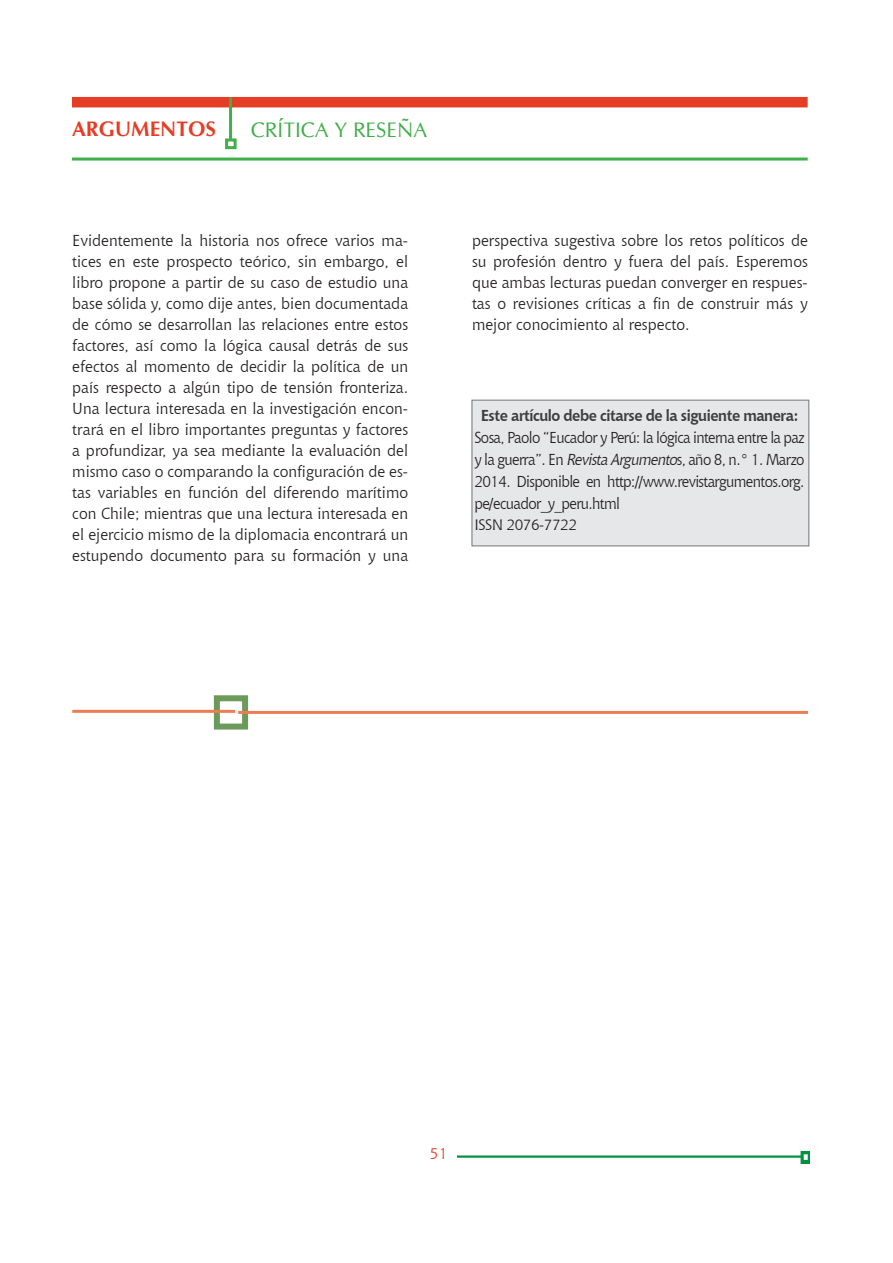
<style>
.page{position:relative;width:893px;height:1263px;background:#fff}
.page>*{position:absolute;margin:0;border:0;box-sizing:border-box;transform-origin:0 0}
.Texto_art{font:21px "CG Omega";color:#40ae49}
.t1{font:700 21px "CG Omega";color:#e53e25}
.Texto_art-2{font:15.75px/21px "Chianti BT";color:#231f20;text-align:justify}
.Texto_art-3{font:15.75px/22px "Chianti BT";color:#231f20;text-align:justify;scale:.95 1}
.Texto_art-4{font:700 15.75px "Chianti BT";letter-spacing:-.03em;color:#3e3e3f;scale:.95 1}
.t2{font:15.75px "Chianti BT";color:#e53e25}
.Texto_art-5{font:15px "Chianti BT";letter-spacing:-.03em;color:#231f20}
.s1{font-style:italic}
</style>
<div class="page">
<img style="left:457px;top:1151px;width:353px;height:12px">
<div style="left:72px;top:97px;width:736px;height:10px;background:#e53e25"></div>
<hr style="left:229px;top:97px;width:3px;height:42px;background:#40ae49">
<div style="left:225px;top:138px;width:12px;height:11px;border:3px solid #40ae49"></div>
<hr style="left:72px;top:158px;width:736px;height:3px;background:#40ae49">
<div style="left:214px;top:695px;width:34px;height:34px;border:6px solid #6c9a5a"></div>
<hr style="left:238px;top:711px;width:570px;height:3px;background:#ed7c55">
<hr style="left:72px;top:710px;width:163px;height:3px;background:#ed7c55">
<div style="left:471px;top:400px;width:338px;height:146px;background:#e6e7e9;border:1px solid #808285"></div>
<h1 class="t1" style="left:72px;top:116px;width:146px">ARGUMENTOS</h1>
<p class="Texto_art" style="left:251px;top:117px;width:178px">CRÍTICA Y RESEÑA</p>
<p class="Texto_art-2" style="left:72px;top:229px;width:337px">Evidentemente la historia nos ofrece varios ma&shy;tices en este prospecto teórico, sin embargo, el libro propone a partir de su caso de estudio una base sólida y, como dije antes, bien documentada de cómo se desarrollan las relaciones entre estos factores, así como la lógica causal detrás de sus efectos al momento de decidir la política de un país respecto a algún tipo de tensión fronteriza.<br>Una lectura interesada en la investigación encon&shy;trará en el libro importantes preguntas y factores a profundizar, ya sea mediante la evaluación del mismo caso o comparando la configuración de es&shy;tas variables en función del diferendo marítimo con Chile; mientras que una lectura interesada en el ejercicio mismo de la diplomacia encontrará un estupendo documento para su formación y una</p>
<p class="Texto_art-2" style="left:472px;top:230px;width:337px">perspectiva sugestiva sobre los retos políticos de su profesión dentro y fuera del país. Esperemos que ambas lecturas puedan converger en respues&shy;tas o revisiones críticas a fin de construir más y mejor conocimiento al respecto.</p>
<p class="Texto_art-4" style="left:481px;top:404px;width:336px">Este artículo debe citarse de la siguiente manera:</p>
<p class="Texto_art-3" style="left:474px;top:426px;width:349px">Sosa, Paolo “Eucador y Perú: la lógica interna entre la paz y la guerra”. En <span class="s1">RevistaArgumento</span>s, año 8, n.° 1. Marzo 2014. Disponible en http://www.revistargumentos.org. pe/ecuador_y_peru.html</p>
<p class="Texto_art-5" style="left:474px;top:514px;width:104px">ISSN 2076-7722</p>
<p class="t2" style="left:430px;top:1142px;width:20px">51</p>
</div>
